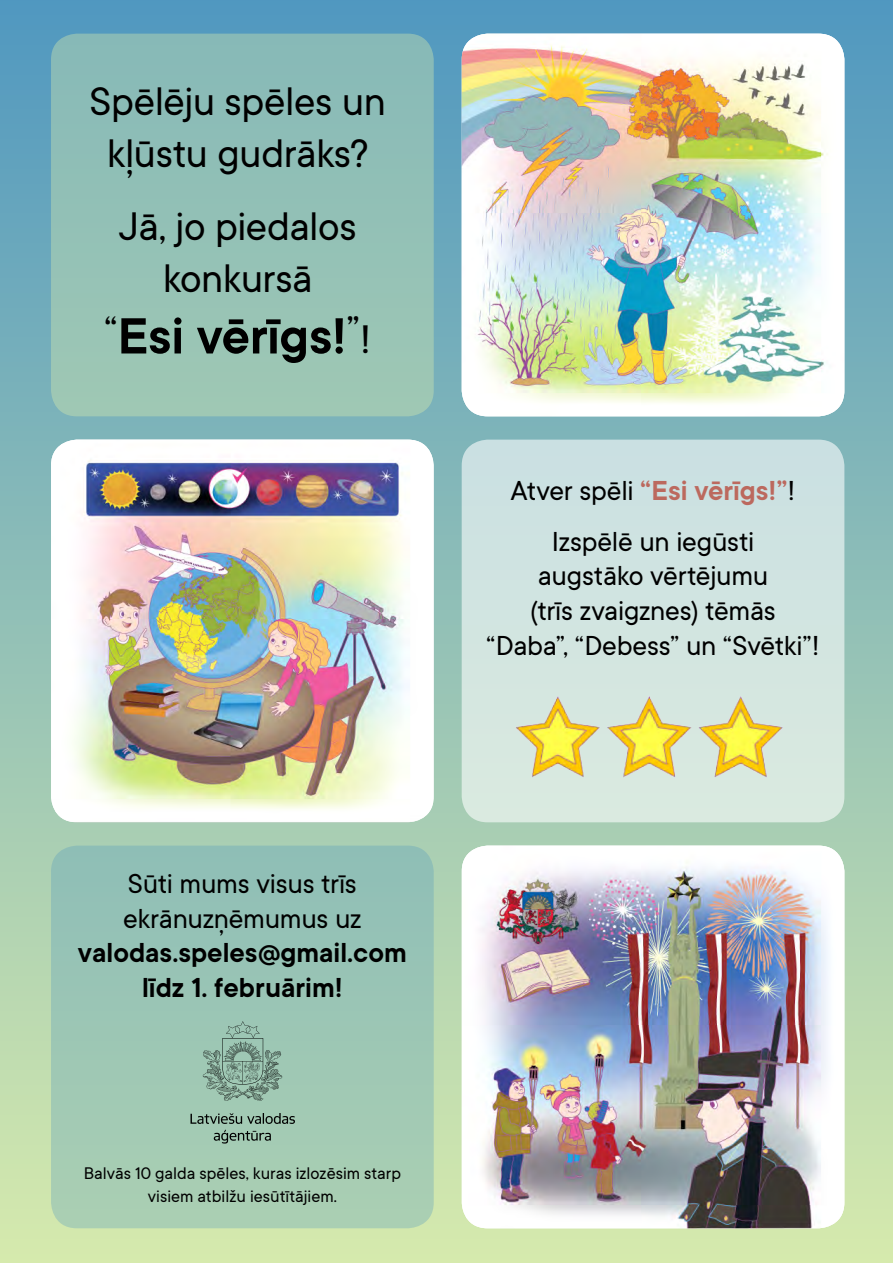
<style>
.page{position:relative;width:893px;height:1263px;background:#fff}
.page>*{position:absolute;margin:0;border:0;box-sizing:border-box;transform-origin:0 0}
.t1{font:600 55.95px "TT Commons";letter-spacing:-.005em;color:#000}
.t2{font:43.95px/51.9px "TT Commons";letter-spacing:-.01em;color:#000;text-align:center}
.t3{font:30.3px/34.7px "TT Commons";letter-spacing:-.01em;color:#000;text-align:center}
.t4{font:600 30.3px/34.7px "TT Commons";color:#000;text-align:center}
.t5{font:18.6px/22.2px "TT Commons";color:#000;text-align:center}
.s1{font-weight:400;font-size:43.95px}
.s2{font-weight:600;color:#bc695e}
</style>
<div class="page">
<div style="left:0;top:0;width:893px;height:1263px;background:linear-gradient(to bottom,#5198c0,#d6eaae)"></div>
<div style="left:51px;top:34px;width:383px;height:382px;background:#93c0b6;border-radius:26px"></div>
<img style="left:462px;top:34px;width:382px;height:382px">
<div style="left:51px;top:845px;width:383px;height:383px;background:linear-gradient(to right,#9cc6b5,#9cc6b5);border-radius:26px"></div>
<img style="left:462px;top:845px;width:382px;height:383px">
<img style="left:51px;top:440px;width:383px;height:382px">
<div style="left:462px;top:440px;width:382px;height:382px;background:#d1e4e1;border-radius:26px"></div>
<img style="left:516px;top:696px;width:267px;height:81px">
<svg style="left:203px;top:1021px;width:79px;height:80px;background:#8aae9d"></svg>
<svg style="left:190px;top:1113px;width:105px;height:30px;background:#87a895"></svg>
<h2 class="t2" style="left:90px;top:74px;width:298px">Spēlēju spēles un kļūstu gudrāks?</h2>
<h2 class="t2" style="left:119px;top:199px;width:239px">Jā, jo piedalos konkursā</h2>
<h1 class="t1" style="left:104px;top:300px;width:269px"><sup>“</sup>Esi vērīgs!<sup>”</sup><span class="s1">!</span></h1>
<p class="t3" style="left:511px;top:464px;width:286px;line-height:51px">Atver spēli <span class="s2">“Esi vērīgs!”</span>!<br>Izspēlē un iegūsti</p>
<p class="t3" style="left:486px;top:558px;width:335px">augstāko vērtējumu<br>(trīs zvaigznes) tēmās “Daba”, “Debess” un “Svētki”!</p>
<p class="t3" style="left:123px;top:866px;width:240px;text-align:left">Sūti mums visus trīs ekrānuzņēmumus uz</p>
<p class="t4" style="left:78px;top:935px;width:330px">valodas.speles@gmail.com līdz 1. februārim!</p>
<p class="t5" style="left:84px;top:1162px;width:319px">Balvās 10 galda spēles, kuras izlozēsim starp visiem atbilžu iesūtītājiem.</p>
</div>
